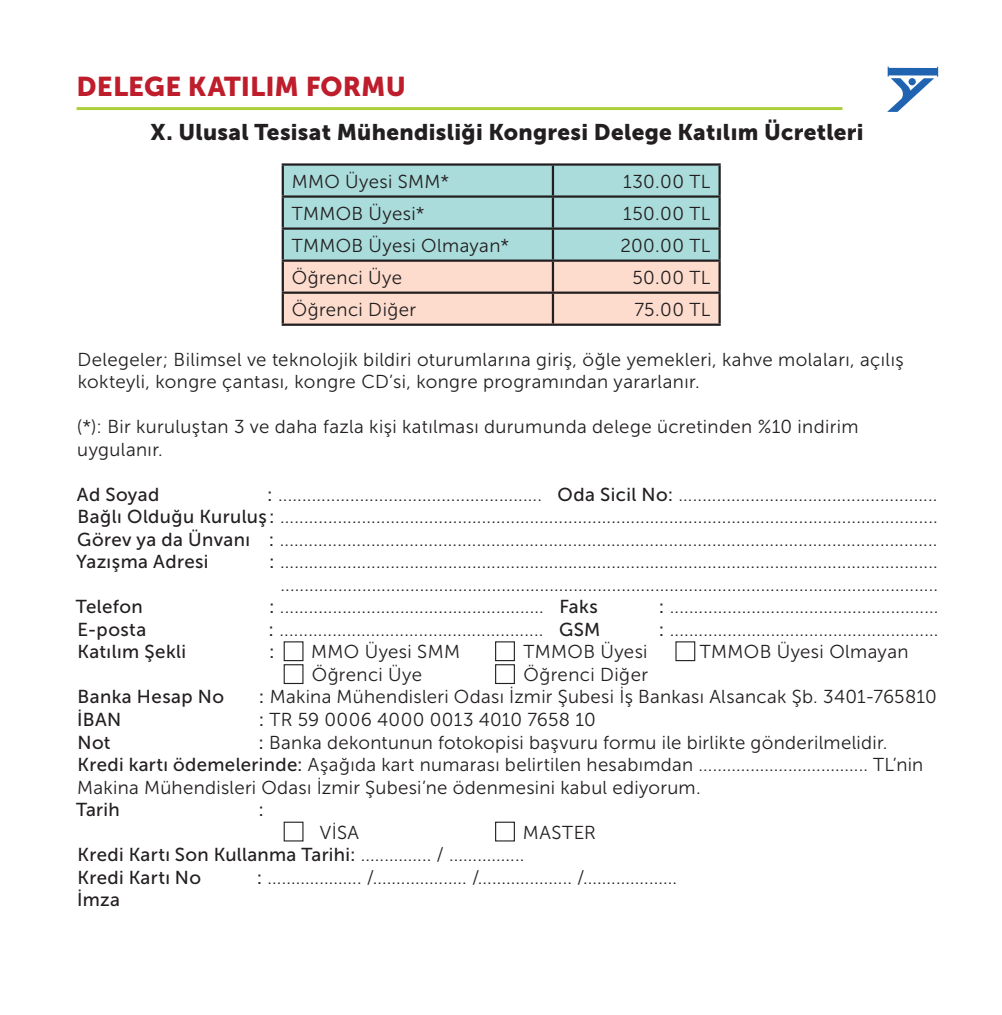
<style>
.page{position:relative;width:1002px;height:1015px;background:#fff}
.page>*{position:absolute;margin:0;border:0;box-sizing:border-box;transform-origin:0 0}
.t1{font:27px "Museo Sans 900";color:#be1d2c}
.t2{font:22.5px "Museo Sans 900";letter-spacing:.015em;color:#231f20}
.t3{font:18.68px/22.5px "Museo Sans 300";letter-spacing:.02em;color:#231f20}
.t4{font:18.68px "Museo Sans 500";letter-spacing:.02em;color:#231f20}
.s1{font-family:"Museo Sans 500"}
</style>
<div class="page">
<hr style="left:77px;top:107px;width:765px;height:3px;background:#abcf38">
<svg style="left:887px;top:67px;width:51px;height:45px"></svg>
<div style="left:284px;top:166px;width:434px;height:93px;background:#aadcdb"></div>
<div style="left:284px;top:262px;width:434px;height:61px;background:#fddcce"></div>
<hr style="left:281px;top:163px;width:272px;height:3px;background:#231f20">
<hr style="left:281px;top:166px;width:3px;height:29px;background:#231f20">
<hr style="left:553px;top:163px;width:167px;height:3px;background:#231f20">
<hr style="left:551px;top:166px;width:3px;height:29px;background:#231f20">
<hr style="left:718px;top:166px;width:2px;height:29px;background:#231f20">
<hr style="left:281px;top:195px;width:272px;height:3px;background:#231f20">
<hr style="left:281px;top:198px;width:3px;height:29px;background:#231f20">
<hr style="left:553px;top:195px;width:167px;height:3px;background:#231f20">
<hr style="left:551px;top:198px;width:3px;height:29px;background:#231f20">
<hr style="left:718px;top:198px;width:2px;height:29px;background:#231f20">
<hr style="left:281px;top:227px;width:272px;height:3px;background:#231f20">
<hr style="left:281px;top:230px;width:3px;height:29px;background:#231f20">
<hr style="left:553px;top:227px;width:167px;height:3px;background:#231f20">
<hr style="left:551px;top:230px;width:3px;height:29px;background:#231f20">
<hr style="left:718px;top:230px;width:2px;height:29px;background:#231f20">
<hr style="left:281px;top:259px;width:272px;height:3px;background:#231f20">
<hr style="left:281px;top:262px;width:3px;height:29px;background:#231f20">
<hr style="left:553px;top:259px;width:167px;height:3px;background:#231f20">
<hr style="left:551px;top:262px;width:3px;height:29px;background:#231f20">
<hr style="left:718px;top:262px;width:2px;height:29px;background:#231f20">
<hr style="left:281px;top:291px;width:272px;height:3px;background:#231f20">
<hr style="left:281px;top:294px;width:3px;height:29px;background:#231f20">
<hr style="left:553px;top:291px;width:167px;height:3px;background:#231f20">
<hr style="left:551px;top:294px;width:3px;height:29px;background:#231f20">
<hr style="left:718px;top:294px;width:2px;height:29px;background:#231f20">
<hr style="left:281px;top:323px;width:272px;height:3px;background:#231f20">
<hr style="left:553px;top:323px;width:167px;height:3px;background:#231f20">
<div style="left:283px;top:641px;width:20px;height:20px;border:1px solid #231f20"></div>
<div style="left:495px;top:641px;width:20px;height:20px;border:1px solid #231f20"></div>
<div style="left:675px;top:641px;width:20px;height:20px;border:1px solid #231f20"></div>
<div style="left:283px;top:664px;width:20px;height:19px;border:1px solid #231f20"></div>
<div style="left:283px;top:821px;width:20px;height:20px;border:1px solid #231f20"></div>
<div style="left:495px;top:664px;width:20px;height:19px;border:1px solid #231f20"></div>
<div style="left:495px;top:821px;width:20px;height:20px;border:1px solid #231f20"></div>
<h1 class="t1" style="left:77px;top:71px;width:331px">DELEGE KATILIM FORMU</h1>
<p class="t2" style="left:150px;top:120px;width:714px">X. Ulusal Tesisat Mühendisliği Kongresi Delege Katılım Ücretleri</p>
<p class="t3" style="left:292px;top:170px;width:159px">MMO Üyesi SMM*</p>
<p class="t3" style="left:623px;top:170px;width:89px">130.00 TL</p>
<p class="t3" style="left:292px;top:202px;width:134px">TMMOB Üyesi*</p>
<p class="t3" style="left:623px;top:202px;width:89px">150.00 TL</p>
<p class="t3" style="left:292px;top:234px;width:219px">TMMOB Üyesi Olmayan*</p>
<p class="t3" style="left:620px;top:234px;width:92px">200.00 TL</p>
<p class="t3" style="left:292px;top:266px;width:112px">Öğrenci Üye</p>
<p class="t3" style="left:632px;top:266px;width:79px">50.00 TL</p>
<p class="t3" style="left:292px;top:298px;width:126px">Öğrenci Diğer</p>
<p class="t3" style="left:634px;top:298px;width:78px">75.00 TL</p>
<p class="t3" style="left:77px;top:348px;width:827px">Delegeler; Bilimsel ve teknolojik bildiri oturumlarına giriş, öğle yemekleri, kahve molaları, açılış kokteyli, kongre çantası, kongre CD’si, kongre programından yararlanır.</p>
<p class="t3" style="left:77px;top:415px;width:783px">(*): Bir kuruluştan 3 ve daha fazla kişi katılması durumunda delege ücretinden %10 indirim uygulanır.</p>
<p class="t4" style="left:77px;top:484px;width:84px">Ad Soyad</p>
<p class="t3" style="left:77px;top:483px;width:862px;text-align:justify;text-indent:190px"><span class="s1">:</span> ....................................................... <span class="s1">Oda Sicil No:</span> ......................................................<br><span class="s1">Bağlı Olduğu Kuruluş :</span> .........................................................................................................................................<br><span class="s1">Görev ya da Ünvanı :</span> .........................................................................................................................................</p>
<p class="t4" style="left:76px;top:551px;width:134px">Yazışma Adresi</p>
<p class="t3" style="left:269px;top:550px;width:670px;text-align:right"><span class="s1">:</span> ......................................................................................................................................... .........................................................................................................................................</p>
<p class="t4" style="left:76px;top:596px;width:68px">Telefon</p>
<p class="t3" style="left:269px;top:595px;width:330px"><span class="s1">:</span> ....................................................... <span class="s1">Faks</span></p>
<p class="t3" style="left:659px;top:595px;width:281px"><span class="s1">:</span> ........................................................</p>
<p class="t4" style="left:77px;top:619px;width:70px">E-posta</p>
<p class="t3" style="left:268px;top:618px;width:333px"><span class="s1">:</span> ....................................................... <span class="s1">GSM</span></p>
<p class="t3" style="left:659px;top:618px;width:281px"><span class="s1">:</span> ........................................................</p>
<p class="t4" style="left:77px;top:641px;width:110px">Katılım Şekli</p>
<p class="t4" style="left:269px;top:641px;width:7px">:</p>
<p class="t3" style="left:311px;top:640px;width:150px">MMO Üyesi SMM</p>
<p class="t3" style="left:523px;top:640px;width:125px">TMMOB Üyesi</p>
<p class="t3" style="left:699px;top:640px;width:210px">TMMOB Üyesi Olmayan</p>
<p class="t3" style="left:312px;top:663px;width:112px">Öğrenci Üye</p>
<p class="t3" style="left:523px;top:663px;width:126px">Öğrenci Diğer</p>
<p class="t4" style="left:78px;top:686px;width:148px">Banka Hesap No</p>
<p class="t3" style="left:259px;top:685px;width:679px"><span class="s1">:</span> Makina Mühendisleri Odası İzmir Şubesi İş Bankası Alsancak Şb. 3401-765810</p>
<p class="t4" style="left:77px;top:709px;width:45px">İBAN</p>
<p class="t3" style="left:259px;top:708px;width:338px"><span class="s1">:</span> TR 59 0006 4000 0013 4010 7658 10</p>
<p class="t4" style="left:78px;top:731px;width:34px">Not</p>
<p class="t3" style="left:77px;top:730px;width:847px;text-indent:181px"><span class="s1">:</span> Banka dekontunun fotokopisi başvuru formu ile birlikte gönderilmelidir.<br><span class="s1">Kredi kartı ödemelerinde:</span> Aşağıda kart numarası belirtilen hesabımdan .................................... TL’nin<br>Makina Mühendisleri Odası İzmir Şubesi’ne ödenmesini kabul ediyorum.</p>
<p class="t4" style="left:76px;top:799px;width:45px">Tarih</p>
<p class="t4" style="left:258px;top:799px;width:7px">:</p>
<p class="t3" style="left:320px;top:820px;width:41px">VİSA</p>
<p class="t3" style="left:78px;top:820px;width:520px;text-indent:445px">MASTER<br><span class="s1">Kredi Kartı Son Kullanma Tarihi:</span> ............... / ................</p>
<p class="t4" style="left:78px;top:866px;width:125px">Kredi Kartı No</p>
<p class="t3" style="left:257px;top:865px;width:422px"><span class="s1">:</span> .................... /.................... /.................... /....................</p>
<p class="t4" style="left:77px;top:889px;width:44px">İmza</p>
</div>
